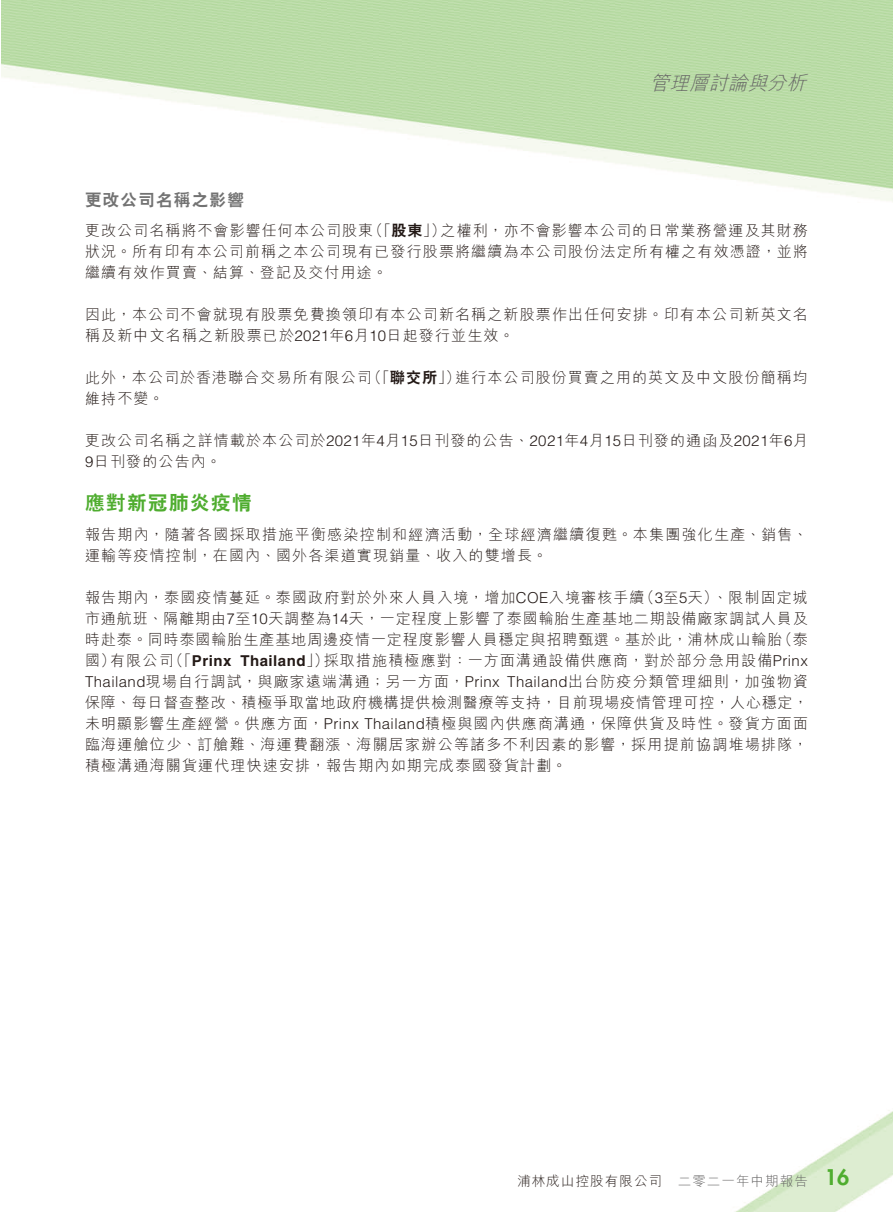
<style>
.page{position:relative;width:893px;height:1212px;background:#fff}
.page>*{position:absolute;margin:0;border:0;box-sizing:border-box;transform-origin:0 0}
.t1{font:800 21px "Futura Std";color:#4fad2f}
.t2{font:italic 300 19.5px "M Hei HK";color:#666565}
.t3{font:800 19.5px "C Hei 2 HK";letter-spacing:.08em;color:#4fad2f}
.t4{font:800 16.5px "C Hei 2 HK";letter-spacing:.08em;color:#727272}
.t5{font:300 15px/21px "M Hei HK";letter-spacing:.075em;color:#231916}
.t6{font:700 15px "Helvetica LT Std";letter-spacing:.03em;color:#231916}
.t7{font:300 13.5px "M Hei HK";letter-spacing:.08em;color:#231916}
.t8{font:300 13.5px "M Hei HK";letter-spacing:.08em;color:#666565}
.s1{font-family:"C Hei 2 HK";font-weight:800}
.s2{font-family:"Helvetica LT Std"}
.s3{font-family:"M Hei HK";font-weight:300}
</style>
<div class="page">
<img style="left:1px;top:0;width:892px;height:1212px">
<p class="t4" style="left:85px;top:192px;width:160px">更改公司名稱之影響</p>
<h2 class="t2" style="left:650px;top:73px;width:163px">管理層討論與分析</h2>
<p class="t5" style="left:368px;top:219px;width:79px">（「<span class="s1">股東</span>」）</p>
<p class="t5" style="left:85px;top:219px;width:724px">更改公司名稱將不會影響任何本公司股東<br>狀況。所有印有本公司前稱之本公司現有已發行股票將繼續為本公司股份法定所有權之有效憑證，並將繼續有效作買賣、結算、登記及交付用途。</p>
<p class="t5" style="left:85px;top:303px;width:724px">因此，本公司不會就現有股票免費換領印有本公司新名稱之新股票作出任何安排。印有本公司新英文名稱及新中文名稱之新股票已於<span class="s2">2021</span>年 月<span class="s2">6 10</span>日起發行並生效。</p>
<p class="t5" style="left:455px;top:366px;width:354px">進行本公司股份買賣之用的英文及中文股份簡稱均</p>
<p class="t5" style="left:441px;top:219px;width:369px">之權利，亦不會影響本公司的日常業務營運及其財務</p>
<p class="t5" style="left:367px;top:366px;width:95px">（「<span class="s1">聯交所</span>」）</p>
<p class="t5" style="left:85px;top:366px;width:288px">此外，本公司於香港聯合交易所有限公司維持不變。</p>
<p class="t5" style="left:85px;top:429px;width:724px">更改公司名稱之詳情載於本公司於<span class="s2">2021</span>年 月<span class="s2">4 15</span>日刊發的公告、<span class="s2">2021</span>年 月<span class="s2">4 15</span>日刊發的通函及<span class="s2">2021</span>年 月<span class="s2">6<br>9</span>日刊發的公告內。</p>
<h2 class="t3" style="left:85px;top:493px;width:168px">應對新冠肺炎疫情</h2>
<p class="t5" style="left:85px;top:523px;width:724px">報告期內，隨著各國採取措施平衡感染控制和經濟活動，全球經濟繼續復甦。本集團強化生產、銷售、運輸等疫情控制，在國內、國外各渠道實現銷量、收入的雙增長。</p>
<p class="t5" style="left:639px;top:586px;width:170px">（ 至<span class="s2">3</span> 天<span class="s2">5</span> ）、限制固定城</p>
<p class="t5" style="left:85px;top:586px;width:561px">報告期內，泰國疫情蔓延。泰國政府對於外來人員入境，增加<span class="s2">COE</span>入境審核手續</p>
<p class="t5" style="left:85px;top:607px;width:724px">市通航班、隔離期由 至<span class="s2">7 10</span>天調整為<span class="s2">14</span>天，一定程度上影響了泰國輪胎生產基地二期設備廠家調試人員及</p>
<p class="t5" style="left:777px;top:628px;width:32px">（泰</p>
<p class="t5" style="left:324px;top:628px;width:486px;text-indent:-239px">時赴泰。同時泰國輪胎生產基地周邊疫情一定程度影響人員穩定與招聘甄選。基於此，浦林成山輪胎<br>採取措施積極應對：一方面溝通設備供應商，對於部分急用設備<span class="s2">Prinx</span></p>
<p class="t5" style="left:85px;top:649px;width:32px">國）</p>
<p class="t6" style="left:169px;top:651px;width:64px"><span class="s3">（「</span>Prinx</p>
<p class="t6" style="left:240px;top:651px;width:90px">Thailand<span class="s3">」）</span></p>
<p class="t5" style="left:110px;top:649px;width:65px">有限公司</p>
<p class="t5" style="left:507px;top:670px;width:302px"><span class="s2">Thailand</span>出台防疫分類管理細則，加強物資</p>
<p class="t5" style="left:85px;top:670px;width:724px"><span class="s2">Thailand</span>現場自行調試，與廠家遠端溝通；另一方面，<span class="s2">Prinx<br></span>保障、每日督查整改、積極爭取當地政府機構提供檢測醫療等支持，目前現場疫情管理可控，人心穩定，未明顯影響生產經營。供應方面，<span class="s2">Prinx Thailand</span>積極與國內供應商溝通，保障供貨及時性。發貨方面面臨海運艙位少、訂艙難、海運費翻漲、海關居家辦公等諸多不利因素的影響，採用提前協調堆場排隊，積極溝通海關貨運代理快速安排，報告期內如期完成泰國發貨計劃。</p>
<p class="t7" style="left:517px;top:1174px;width:146px">浦林成山控股有限公司</p>
<p class="t8" style="left:678px;top:1174px;width:132px">二零二一年中期報告</p>
<h1 class="t1" style="left:825px;top:1164px;width:26px">16</h1>
</div>
